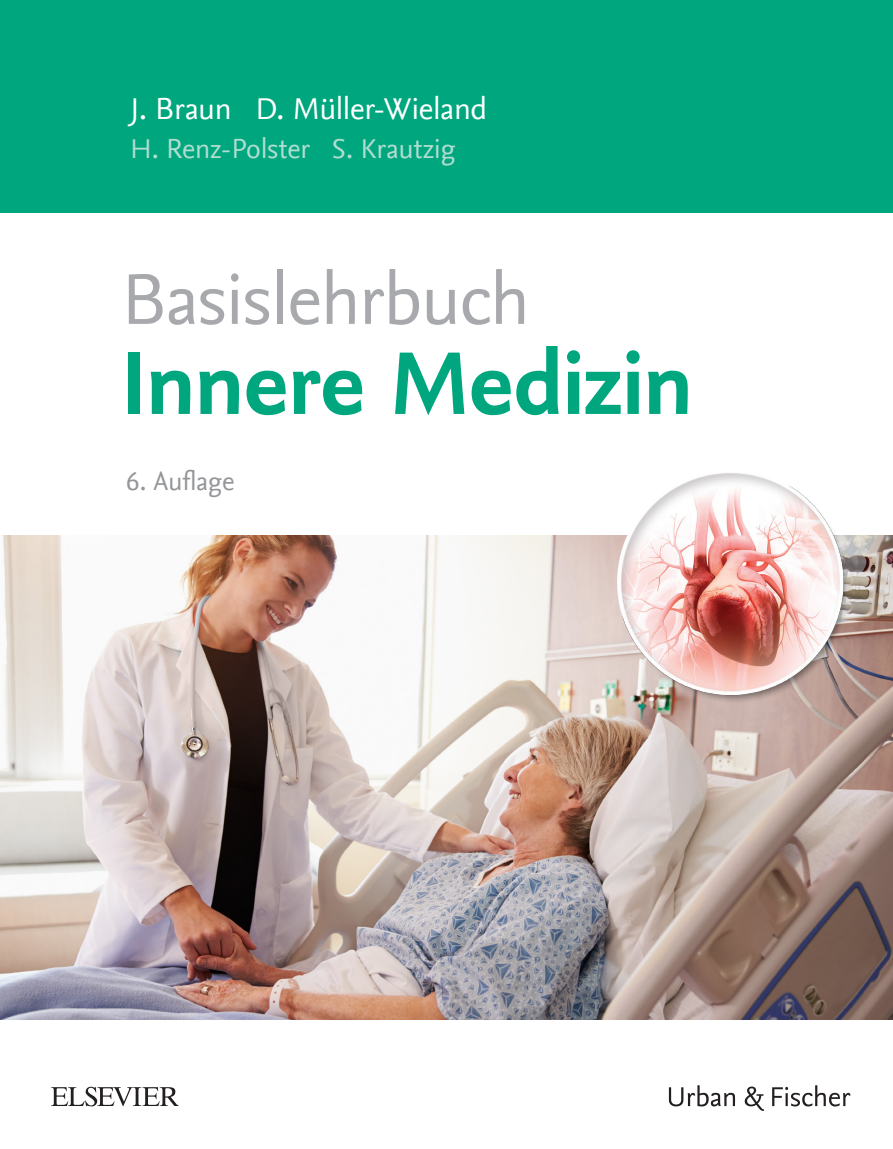
<style>
.page{position:relative;width:893px;height:1149px;background:#fff}
.page>*{position:absolute;margin:0;border:0;box-sizing:border-box;transform-origin:0 0}
.t1{font:700 93px "Nexus Sans Offc";letter-spacing:-.02em;color:#00a77e}
.t2{font:75px "Nexus Sans Offc";letter-spacing:-.02em;color:#a8a9ad}
.t3{font:31.5px "Nexus Sans Offc";letter-spacing:-.015em;color:#fff}
.t4{font:28.5px "Nexus Sans Offc";letter-spacing:-.01em;color:#b1ddd1}
.t5{font:27px "Nexus Sans Offc";letter-spacing:-.01em;color:#939598}
</style>
<div class="page">
<div style="left:0;top:0;width:893px;height:213px;background:#00a77e"></div>
<img style="left:0;top:535px;width:893px;height:483px">
<img style="left:618px;top:473px;width:232px;height:230px">
<svg style="left:51px;top:1086px;width:128px;height:20px"></svg>
<svg style="left:669px;top:1085px;width:181px;height:25px"></svg>
<p class="t3" style="left:130px;top:91px;width:359px">J. Braun D. Müller-Wieland</p>
<p class="t4" style="left:130px;top:132px;width:327px">H. Renz-Polster S. Krautzig</p>
<h2 class="t2" style="left:121px;top:257px;width:411px">Basislehrbuch</h2>
<h1 class="t1" style="left:121px;top:331px;width:574px">Innere Medizin</h1>
<p class="t5" style="left:126px;top:466px;width:110px">6. Auflage</p>
</div>
